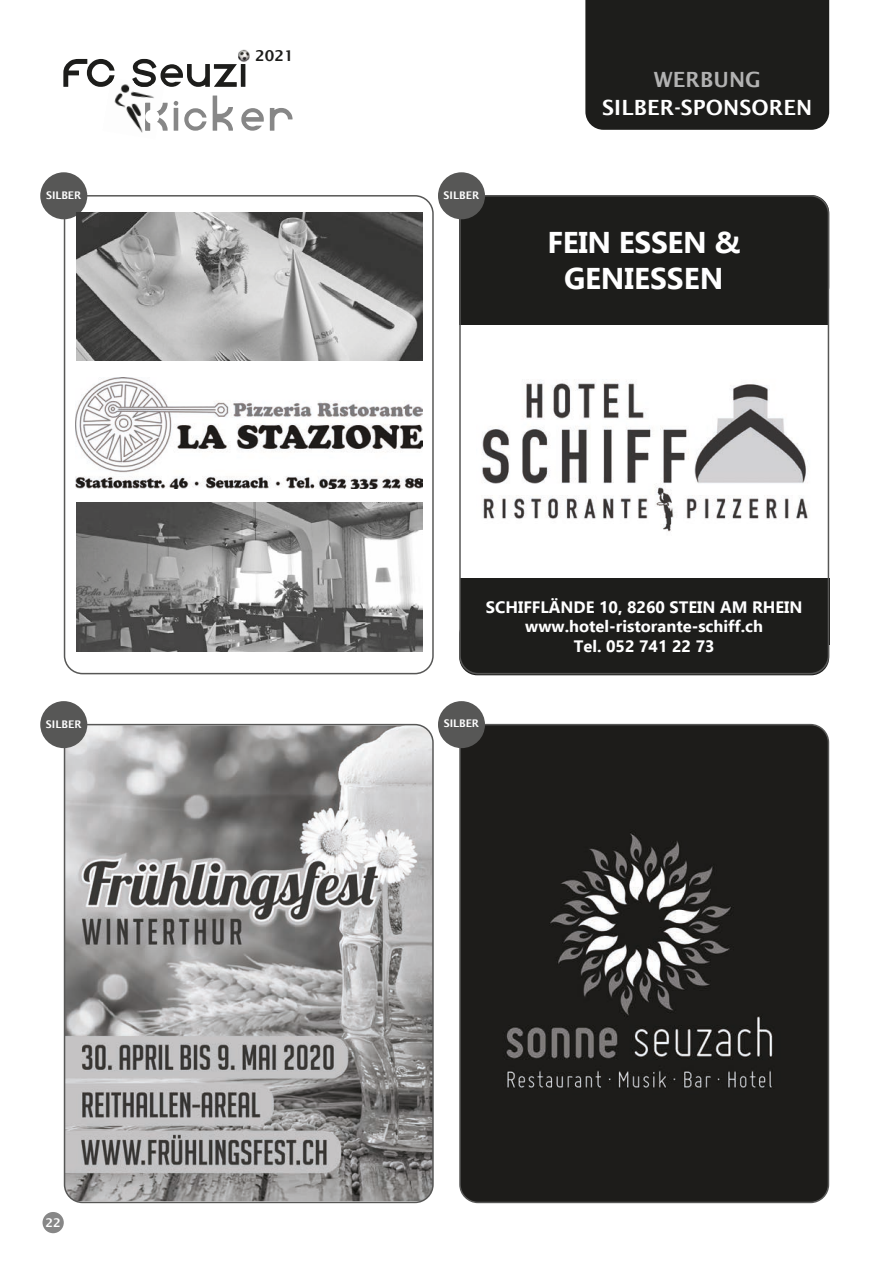
<style>
.page{position:relative;width:893px;height:1263px;background:#fff}
.page>*{position:absolute;margin:0;border:0;box-sizing:border-box;transform-origin:0 0}
.t1{font:700 30px/36px "Ebrima";letter-spacing:-.01em;color:#fff;text-align:center}
.t2{font:600 21px "Lucida Sans";letter-spacing:.005em;color:#fff}
.t3{font:600 21px "Lucida Sans";letter-spacing:.005em;color:#b2b2b2}
.t4{font:700 16.5px/19.8px "Ebrima";color:#fff;text-align:center}
.t5{font:600 15px "Lucida Sans";color:#1d1d1b}
.t6{font:600 12px "Lucida Sans";color:#fff}
.t7{font:600 10.5px "Lucida Sans";letter-spacing:-.005em;color:#fff}
</style>
<div class="page">
<svg style="left:164px;top:103px;width:4px;height:28px"></svg>
<svg style="left:174px;top:101px;width:4px;height:30px"></svg>
<svg style="left:184px;top:108px;width:23px;height:23px"></svg>
<svg style="left:213px;top:96px;width:20px;height:35px"></svg>
<svg style="left:241px;top:108px;width:23px;height:23px"></svg>
<svg style="left:270px;top:108px;width:23px;height:23px"></svg>
<svg style="left:132px;top:59px;width:113px;height:28px"></svg>
<img style="left:114px;top:78px;width:50px;height:55px">
<img style="left:145px;top:103px;width:15px;height:28px">
<svg style="left:63px;top:59px;width:52px;height:28px"></svg>
<img style="left:133px;top:81px;width:19px;height:6px">
<div style="left:145px;top:110px;width:14px;height:14px;background:#fff;border-radius:50%"></div>
<div style="left:585px;top:0;width:244px;height:130px;background:#1d1d1b"></div>
<img style="left:237px;top:49px;width:13px;height:14px">
<div style="left:43px;top:1212px;width:21px;height:21px;background:#878787;border-radius:50%"></div>
<img style="left:462px;top:725px;width:366px;height:477px">
<div style="left:459px;top:724px;width:370px;height:479px;border:2px solid #575756;border-radius:18px"></div>
<img style="left:76px;top:378px;width:346px;height:110px">
<div style="left:64px;top:195px;width:370px;height:479px;border:2px solid #575756;border-radius:18px"></div>
<div style="left:40px;top:172px;width:47px;height:47px;background:#575756;border-radius:50%"></div>
<div style="left:438px;top:701px;width:47px;height:47px;background:#575756;border-radius:50%"></div>
<img style="left:77px;top:212px;width:345px;height:149px">
<img style="left:77px;top:503px;width:345px;height:148px">
<img style="left:65px;top:725px;width:366px;height:476px">
<div style="left:64px;top:724px;width:370px;height:479px;border:2px solid #575756;border-radius:18px"></div>
<div style="left:40px;top:701px;width:47px;height:47px;background:#575756;border-radius:50%"></div>
<div style="left:459px;top:217px;width:370px;height:107px;background:#1d1d1b"></div>
<div style="left:459px;top:195px;width:370px;height:110px;background:#1d1d1b;border-radius:18px"></div>
<div style="left:459px;top:616px;width:370px;height:59px;background:#1d1d1b;border-radius:18px"></div>
<div style="left:460px;top:578px;width:370px;height:67px;background:#1d1d1b"></div>
<img style="left:482px;top:380px;width:326px;height:152px">
<div style="left:459px;top:195px;width:370px;height:479px;border:2px solid #575756;border-radius:18px"></div>
<div style="left:438px;top:172px;width:47px;height:47px;background:#575756;border-radius:50%"></div>
<p class="t7" style="left:46px;top:190px;width:37px">SILBER</p>
<p class="t5" style="left:255px;top:47px;width:40px">2021</p>
<p class="t7" style="left:444px;top:190px;width:37px">SILBER</p>
<p class="t3" style="left:654px;top:68px;width:109px">WERBUNG</p>
<p class="t2" style="left:602px;top:95px;width:212px">SILBER-SPONSOREN</p>
<h1 class="t1" style="left:547px;top:223px;width:194px">FEIN ESSEN &amp;<br>GENIESSEN</h1>
<p class="t4" style="left:486px;top:596px;width:318px">SCHIFFLÄNDE 10, 8260 STEIN AM RHEIN www.hotel-ristorante-schiff.ch<br>Tel. 052 741 22 73</p>
<p class="t7" style="left:46px;top:718px;width:37px">SILBER</p>
<p class="t7" style="left:444px;top:718px;width:37px">SILBER</p>
<p class="t6" style="left:46px;top:1216px;width:17px">22</p>
</div>
